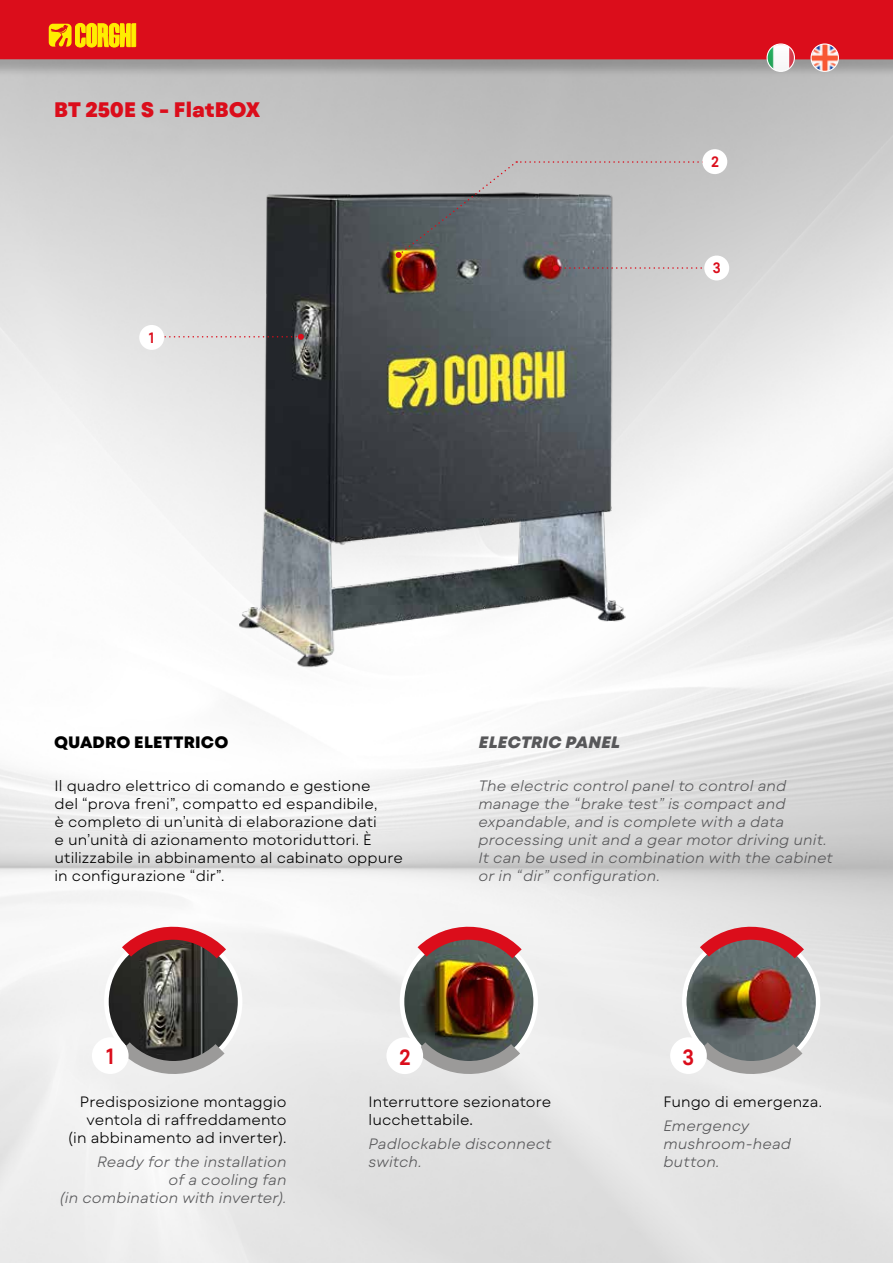
<style>
.page{position:relative;width:893px;height:1263px;background:#fff}
.page>*{position:absolute;margin:0;border:0;box-sizing:border-box;transform-origin:0 0}
.t1{font:600 22.05px "Mont Blanc";color:#db0d1b;scale:.95 1}
.t2{font:800 21px "Mont Blanc";color:#db0d1b}
.t3{font:800 16.5px "Mont Blanc";letter-spacing:.005em;color:#000}
.t4{font:italic 800 16.5px "Mont Blanc";letter-spacing:.005em;color:#58585a}
.t5{font:300 15px/18px "Mont Blanc";letter-spacing:.005em;color:#000}
.t6{font:italic 300 15px/18px "Mont Blanc";letter-spacing:.005em;color:#58585a}
.t7{font:600 15px "Mont Blanc";color:#db0d1b;scale:.95 1}
.s1{font-family:"Ubuntu"}
</style>
<div class="page">
<div style="left:0;top:0;width:893px;height:114px;background:#bfbfbf"></div>
<svg style="left:0;top:0;width:893px;height:96px;fill:#db0d1b"></svg>
<svg style="left:47px;top:22px;width:91px;height:26px"></svg>
<svg style="left:49px;top:23px;width:87px;height:24px;background:#f6b706"></svg>
<img style="left:687px;top:937px;width:129px;height:129px;border-radius:65px">
<svg style="left:698px;top:1042px;width:104px;height:39px;background:#a5a8a8"></svg>
<svg style="left:700px;top:919px;width:104px;height:39px;background:#bd7c81"></svg>
<img style="left:199px;top:123px;width:460px;height:589px">
<svg style="left:164px;top:334px;width:140px;height:6px"></svg>
<svg style="left:553px;top:265px;width:151px;height:6px"></svg>
<svg style="left:396px;top:161px;width:320px;height:97px;background:#999b9d"></svg>
<div style="left:670px;top:1037px;width:37px;height:37px;background:#fff;border-radius:50%"></div>
<div style="left:702px;top:149px;width:25px;height:25px;background:#fff;border-radius:50%"></div>
<div style="left:704px;top:256px;width:25px;height:24px;background:#fff;border-radius:50%"></div>
<img style="left:109px;top:937px;width:129px;height:129px;border-radius:65px">
<svg style="left:120px;top:1042px;width:105px;height:39px;background:#969695"></svg>
<svg style="left:122px;top:919px;width:104px;height:39px"></svg>
<img style="left:404px;top:937px;width:129px;height:129px;border-radius:65px">
<svg style="left:416px;top:1042px;width:104px;height:39px;background:#9b9e9e"></svg>
<svg style="left:418px;top:919px;width:104px;height:39px"></svg>
<div style="left:92px;top:1037px;width:37px;height:37px;background:#fff;border-radius:50%"></div>
<div style="left:386px;top:1037px;width:37px;height:37px;background:#fff;border-radius:50%"></div>
<img style="left:767px;top:44px;width:27px;height:27px;border-radius:14px">
<div style="left:766px;top:43px;width:29px;height:29px;border:1px solid #fff;border-radius:50%"></div>
<img style="left:811px;top:44px;width:27px;height:27px">
<div style="left:810px;top:43px;width:29px;height:29px;border:1px solid #fff;border-radius:50%"></div>
<h2 class="t2" style="left:54px;top:96px;width:208px">BT 250E S - FlatBOX</h2>
<p class="t7" style="left:149px;top:328px;width:7px">1</p>
<p class="t7" style="left:711px;top:152px;width:10px">2</p>
<p class="t7" style="left:713px;top:258px;width:10px">3</p>
<p class="t3" style="left:54px;top:731px;width:176px">QUADRO ELETTRICO</p>
<p class="t4" style="left:479px;top:731px;width:143px">ELECTRIC PANEL</p>
<p class="t5" style="left:55px;top:777px;width:350px">Il quadro elettrico di comando e gestione<br>del “prova freni”, compatto ed espandibile,<br>è completo di un’unità di elaborazione dati<br>e un’unità di azionamento motoriduttori. È utilizzabile in abbinamento al cabinato oppure in configurazione “dir”.</p>
<p class="t6" style="left:478px;top:777px;width:356px">The electric control panel to control and manage the “brake test” is compact and expandable, and is complete with a data processing unit and a gear motor driving unit.<br>It can be used in combination with the cabinet or in “dir” configuration.</p>
<h1 class="t1" style="left:106px;top:1042px;width:10px">1</h1>
<h1 class="t1" style="left:399px;top:1043px;width:14px">2</h1>
<p class="t5" style="left:68px;top:1093px;width:220px;text-align:right">Predisposizione montaggio ventola di raffreddamento (in abbinamento ad inverter).</p>
<p class="t6" style="left:60px;top:1153px;width:228px;text-align:right">Ready for the installation<br>of a cooling fan<br>(in combination with inverter).</p>
<p class="t5" style="left:369px;top:1093px;width:184px">Interruttore sezionatore lucchettabile<span class="s1">.</span></p>
<p class="t6" style="left:369px;top:1135px;width:184px">Padlockable disconnect switch.</p>
<h1 class="t1" style="left:683px;top:1043px;width:14px">3</h1>
<p class="t5" style="left:663px;top:1093px;width:160px">Fungo di emergenza.</p>
<p class="t6" style="left:663px;top:1117px;width:129px">Emergency mushroom-head button.</p>
</div>
